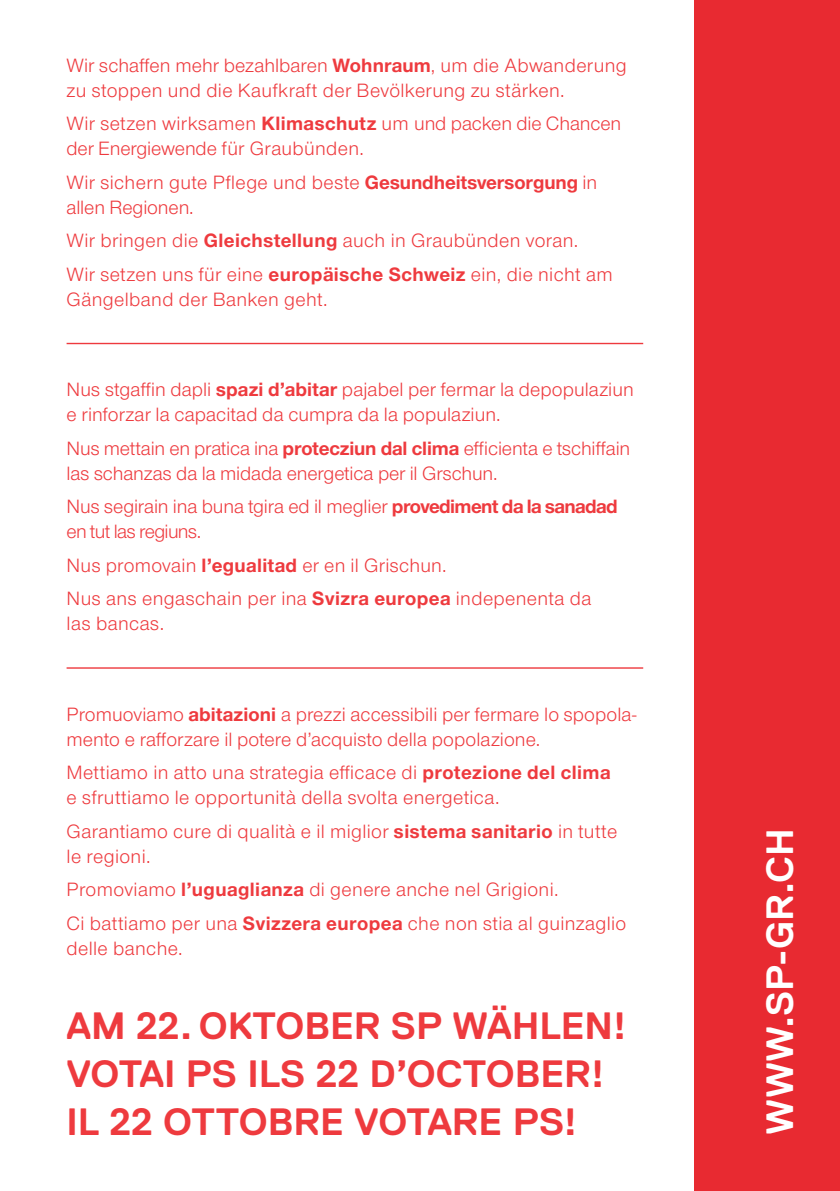
<style>
.page{position:relative;width:840px;height:1191px;background:#fff}
.page>*{position:absolute;margin:0;border:0;box-sizing:border-box;transform-origin:0 0}
.Header_Nimbus{font:700 38px "Replica";color:#ee3a3e}
.Header_Nimbus-2{font:700 38px "Replica";letter-spacing:.005em;color:#fff}
.copy_rot{font:20px/25px "Nimbus San Nov";letter-spacing:.01em;color:#ee3a3e}
.copy_rot-2{font:20px/25px "Nimbus San Nov";letter-spacing:-.015em;color:#ee3a3e}
.s1{font-weight:700}
</style>
<div class="page">
<div style="left:694px;top:0;width:145px;height:1191px;background:#e82a31"></div>
<hr style="left:67px;top:343px;width:576px;height:1px;background:#ee3a3e">
<hr style="left:67px;top:667px;width:576px;height:1px;background:#ee3a3e">
<p class="copy_rot" style="left:67px;top:53px;width:561px">Wir schaffen mehr bezahlbaren <span class="s1">Wohnraum</span>, um die Abwanderung zu stoppen und die Kaufkraft der Bevölkerung zu stärken.</p>
<p class="copy_rot" style="left:67px;top:111px;width:556px">Wir setzen wirksamen <span class="s1">Klimaschutz</span> um und packen die Chancen der Energiewende für Graubünden.</p>
<p class="copy_rot" style="left:67px;top:170px;width:531px">Wir sichern gute Pflege und beste <span class="s1">Gesundheitsversorgung</span> in allen Regionen.</p>
<p class="copy_rot" style="left:67px;top:228px;width:513px">Wir bringen die <span class="s1">Gleichstellung</span> auch in Graubünden voran.</p>
<p class="copy_rot" style="left:67px;top:262px;width:547px">Wir setzen uns für eine <span class="s1">europäische Schweiz</span> ein, die nicht am<br>Gängelband der Banken geht.</p>
<p class="copy_rot" style="left:67px;top:377px;width:568px">Nus stgaffin dapli <span class="s1">spazi d’abitar</span> pajabel per fermar la depopulaziun e rinforzar la capacitad da cumpra da la populaziun.</p>
<p class="copy_rot" style="left:67px;top:436px;width:565px">Nus mettain en pratica ina <span class="s1">protecziun dal clima</span> efficienta e tschiffain las schanzas da la midada energetica per il Grschun.</p>
<p class="copy_rot-2" style="left:67px;top:494px;width:552px">Nus segirain ina buna tgira ed il meglier <span class="s1">provediment da la sanadad </span>en tut las regiuns.</p>
<p class="copy_rot" style="left:67px;top:553px;width:381px">Nus promovain <span class="s1">l’egualitad</span> er en il Grischun.</p>
<p class="copy_rot" style="left:67px;top:586px;width:526px">Nus ans engaschain per ina <span class="s1">Svizra europea</span> indepenenta da las bancas.</p>
<p class="copy_rot" style="left:67px;top:701px;width:571px">Promuoviamo <span class="s1">abitazioni</span> a prezzi accessibili per fermare lo spopola&shy;mento e rafforzare il potere d’acquisto della popolazione.</p>
<p class="copy_rot" style="left:67px;top:760px;width:545px">Mettiamo in atto una strategia efficace di <span class="s1">protezione del clima </span>e sfruttiamo le opportunità della svolta energetica.</p>
<p class="copy_rot" style="left:67px;top:818px;width:552px">Garantiamo cure di qualità e il miglior <span class="s1">sistema sanitario</span> in tutte le regioni.</p>
<p class="copy_rot" style="left:67px;top:877px;width:493px">Promoviamo <span class="s1">l’uguaglianza</span> di genere anche nel Grigioni.</p>
<p class="copy_rot" style="left:67px;top:910px;width:561px">Ci battiamo per una <span class="s1">Svizzera europea</span> che non stia al guinzaglio delle banche.</p>
<p class="Header_Nimbus" style="left:67px;top:1004px;width:562px">AM 22. OKTOBER SP WÄHLEN!</p>
<p class="Header_Nimbus" style="left:67px;top:1052px;width:540px">VOTAI PS ILS 22 D’OCTOBER!</p>
<p class="Header_Nimbus" style="left:67px;top:1100px;width:513px">IL 22 OTTOBRE VOTARE PS!</p>
<p class="Header_Nimbus-2" style="left:758px;top:1134px;width:308px;rotate:-90deg">WWW.SP-GR.CH</p>
</div>
